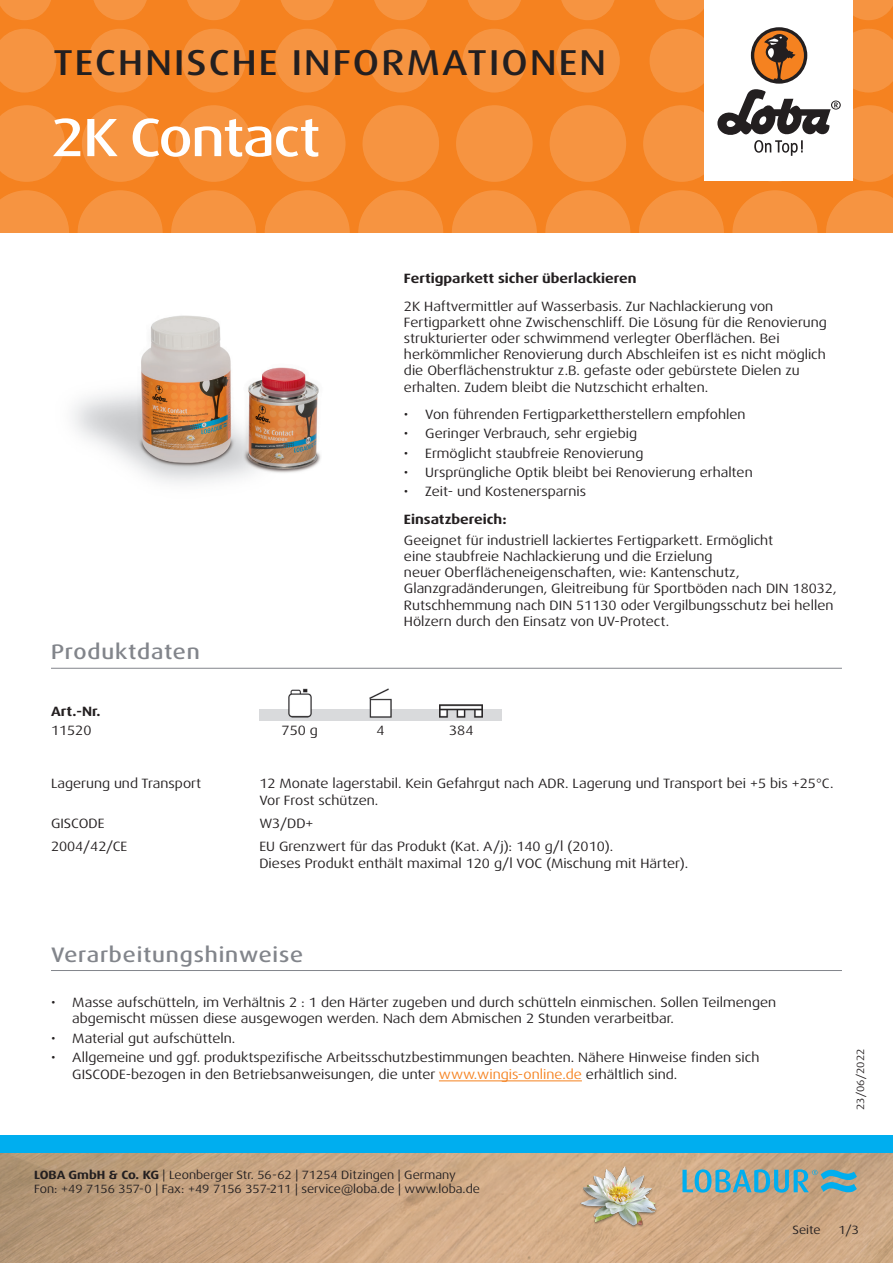
<style>
.page{position:relative;width:893px;height:1263px;background:#fff}
.page>*{position:absolute;margin:0;border:0;box-sizing:border-box;transform-origin:0 0}
.t1{font:500 expanded 54px "Dax Pro";letter-spacing:-.025em;color:#fff}
.t2{font:500 expanded 36px "Dax Pro";letter-spacing:.06em;color:#231f20}
.Titel_grau{font:500 expanded 21px "Dax Pro";letter-spacing:.04em;color:#82858b}
.Text{font:expanded 13.5px/16.2px "Dax Pro";color:#231f20}
.Text_Bold{font:700 expanded 13.5px "Dax Pro";color:#231f20}
.Text_zentriert{font:expanded 13.5px "Dax Pro";color:#231f20}
.t3{font:expanded 12px/14.4px "Dax Pro";color:#231f20}
.t4{font:expanded 10.5px "Dax Pro";color:#231f20}
.s1{color:#f58220}
.s2{font-weight:700}
</style>
<div class="page">
<div style="left:0;top:0;width:893px;height:233px;background:#f58220"></div>
<svg style="left:0;top:190px;width:69px;height:43px"></svg>
<svg style="left:78px;top:190px;width:85px;height:85px;fill:#f69441"></svg>
<svg style="left:171px;top:190px;width:85px;height:85px;fill:#f69441"></svg>
<svg style="left:265px;top:190px;width:85px;height:85px;fill:#f69441"></svg>
<svg style="left:358px;top:190px;width:85px;height:85px;fill:#f69441"></svg>
<svg style="left:545px;top:190px;width:85px;height:85px;fill:#f69441"></svg>
<svg style="left:452px;top:190px;width:85px;height:85px;fill:#f69441"></svg>
<svg style="left:732px;top:190px;width:85px;height:85px;fill:#f69441"></svg>
<svg style="left:639px;top:190px;width:85px;height:85px;fill:#f69441"></svg>
<svg style="left:826px;top:190px;width:67px;height:43px"></svg>
<svg style="left:0;top:105px;width:65px;height:77px"></svg>
<svg style="left:82px;top:105px;width:76px;height:77px"></svg>
<svg style="left:175px;top:105px;width:77px;height:77px"></svg>
<svg style="left:269px;top:105px;width:76px;height:77px"></svg>
<svg style="left:456px;top:105px;width:77px;height:77px"></svg>
<svg style="left:362px;top:105px;width:77px;height:77px"></svg>
<svg style="left:550px;top:105px;width:76px;height:77px"></svg>
<svg style="left:0;top:29px;width:56px;height:63px"></svg>
<svg style="left:182px;top:29px;width:64px;height:63px"></svg>
<svg style="left:88px;top:29px;width:64px;height:63px"></svg>
<svg style="left:275px;top:29px;width:64px;height:63px"></svg>
<svg style="left:462px;top:29px;width:64px;height:63px"></svg>
<svg style="left:369px;top:29px;width:64px;height:63px"></svg>
<svg style="left:556px;top:29px;width:64px;height:63px"></svg>
<svg style="left:0;top:0;width:51px;height:20px"></svg>
<svg style="left:187px;top:0;width:53px;height:20px"></svg>
<svg style="left:468px;top:0;width:53px;height:20px"></svg>
<svg style="left:655px;top:0;width:49px;height:20px"></svg>
<svg style="left:93px;top:0;width:54px;height:20px"></svg>
<svg style="left:374px;top:0;width:54px;height:20px"></svg>
<svg style="left:281px;top:0;width:53px;height:20px"></svg>
<svg style="left:561px;top:0;width:54px;height:20px"></svg>
<svg style="left:853px;top:0;width:40px;height:20px"></svg>
<img style="left:0;top:1152px;width:893px;height:111px">
<div style="left:0;top:1135px;width:893px;height:17px;background:#00aeef"></div>
<div style="left:704px;top:0;width:149px;height:181px;background:#fff"></div>
<svg style="left:643px;top:29px;width:250px;height:153px"></svg>
<img style="left:578px;top:1161px;width:82px;height:81px">
<svg style="left:682px;top:1169px;width:175px;height:24px;background:#75a8ae"></svg>
<hr style="left:51px;top:970px;width:791px;height:1px;background:#82858b">
<hr style="left:439px;top:1080px;width:143px;height:1px;background:#f58220">
<hr style="left:51px;top:668px;width:791px;height:1px;background:#82858b">
<img style="left:259px;top:688px;width:243px;height:22px">
<img style="left:259px;top:710px;width:243px;height:10px">
<img style="left:73px;top:272px;width:249px;height:211px">
<h2 class="t2" style="left:53px;top:40px;width:554px">TECHNISCHE INFORMATIONEN</h2>
<p class="t1" style="left:51px;top:103px;width:271px">2K Contact</p>
<p class="Titel_grau" style="left:51px;top:639px;width:150px">Produktdaten</p>
<p class="Text_Bold" style="left:404px;top:269px;width:234px">Fertigparkett sicher überlackieren</p>
<p class="Text" style="left:404px;top:298px;width:424px">2K Haftvermittler auf Wasserbasis. Zur Nachlackierung von Fertigparkett ohne Zwischenschliff. Die Lösung für die Renovierung strukturierter oder schwimmend verlegter Oberflächen. Bei herkömmlicher Renovierung durch Abschleifen ist es nicht möglich die Oberflächenstruktur z.B. gefaste oder gebürstete Dielen zu erhalten. Zudem bleibt die Nutzschicht erhalten.</p>
<p class="Text" style="left:404px;top:407px;width:343px">• Von führenden Fertigparkettherstellern empfohlen</p>
<p class="Text" style="left:404px;top:426px;width:235px">• Geringer Verbrauch, sehr ergiebig</p>
<p class="Text" style="left:404px;top:445px;width:241px">• Ermöglicht staubfreie Renovierung</p>
<p class="Text" style="left:404px;top:464px;width:350px">• Ursprüngliche Optik bleibt bei Renovierung erhalten</p>
<p class="Text" style="left:404px;top:483px;width:184px">• Zeit- und Kostenersparnis</p>
<p class="Text_Bold" style="left:404px;top:510px;width:104px">Einsatzbereich:</p>
<p class="Text" style="left:404px;top:532px;width:434px">Geeignet für industriell lackiertes Fertigparkett. Ermöglicht<br>eine staubfreie Nachlackierung und die Erzielung<br>neuer Oberflächeneigenschaften, wie: Kantenschutz, Glanzgradänderungen, Gleitreibung für Sportböden nach DIN 18032, Rutschhemmung nach DIN 51130 oder Vergilbungsschutz bei hellen Hölzern durch den Einsatz von UV-Protect.</p>
<p class="Text_Bold" style="left:51px;top:703px;width:51px">Art.-Nr.</p>
<p class="Text" style="left:51px;top:723px;width:42px">11520</p>
<p class="Text_zentriert" style="left:282px;top:722px;width:38px">750 g</p>
<p class="Text_zentriert" style="left:377px;top:722px;width:10px">4</p>
<p class="Text_zentriert" style="left:449px;top:722px;width:26px">384</p>
<p class="Text" style="left:51px;top:776px;width:152px">Lagerung und Transport</p>
<p class="Text" style="left:259px;top:776px;width:576px">12 Monate lagerstabil. Kein Gefahrgut nach ADR. Lagerung und Transport bei +5 bis +25°C.<br>Vor Frost schützen.</p>
<p class="Text" style="left:51px;top:815px;width:55px">GISCODE</p>
<p class="Text" style="left:259px;top:815px;width:56px">W3/DD+</p>
<p class="Text" style="left:51px;top:839px;width:78px">2004/42/CE</p>
<p class="Text" style="left:259px;top:839px;width:355px">EU Grenzwert für das Produkt (Kat. A/j): 140 g/l (2010).</p>
<p class="Text" style="left:259px;top:855px;width:430px">Dieses Produkt enthält maximal 120 g/l VOC (Mischung mit Härter).</p>
<p class="Titel_grau" style="left:51px;top:941px;width:254px">Verarbeitungshinweise</p>
<p class="Text" style="left:72px;top:994px;width:705px;text-indent:-21px">• Masse aufschütteln, im Verhältnis 2 : 1 den Härter zugeben und durch schütteln einmischen. Sollen Teilmengen abgemischt müssen diese ausgewogen werden. Nach dem Abmischen 2 Stunden verarbeitbar.</p>
<p class="Text" style="left:51px;top:1030px;width:186px">• Material gut aufschütteln.</p>
<p class="Text" style="left:72px;top:1050px;width:689px;text-indent:-21px">• Allgemeine und ggf. produktspezifische Arbeitsschutzbestimmungen beachten. Nähere Hinweise finden sich<br>GISCODE-bezogen in den Betriebsanweisungen, die unter <span class="s1">www.wingis-online.de</span> erhältlich sind.</p>
<p class="t4" style="left:854px;top:1110px;width:63px;rotate:-90deg">23/06/2022</p>
<p class="t3" style="left:34px;top:1167px;width:447px"><span class="s2">LOBA GmbH &amp; Co. KG</span> | Leonberger Str. 56-62 | 71254 Ditzingen | Germany<br>Fon: +49 7156 357-0 | Fax: +49 7156 357-211 | service@loba.de | www.loba.de</p>
<p class="t3" style="left:792px;top:1223px;width:30px">Seite</p>
<p class="t3" style="left:838px;top:1223px;width:22px">1/3</p>
</div>
